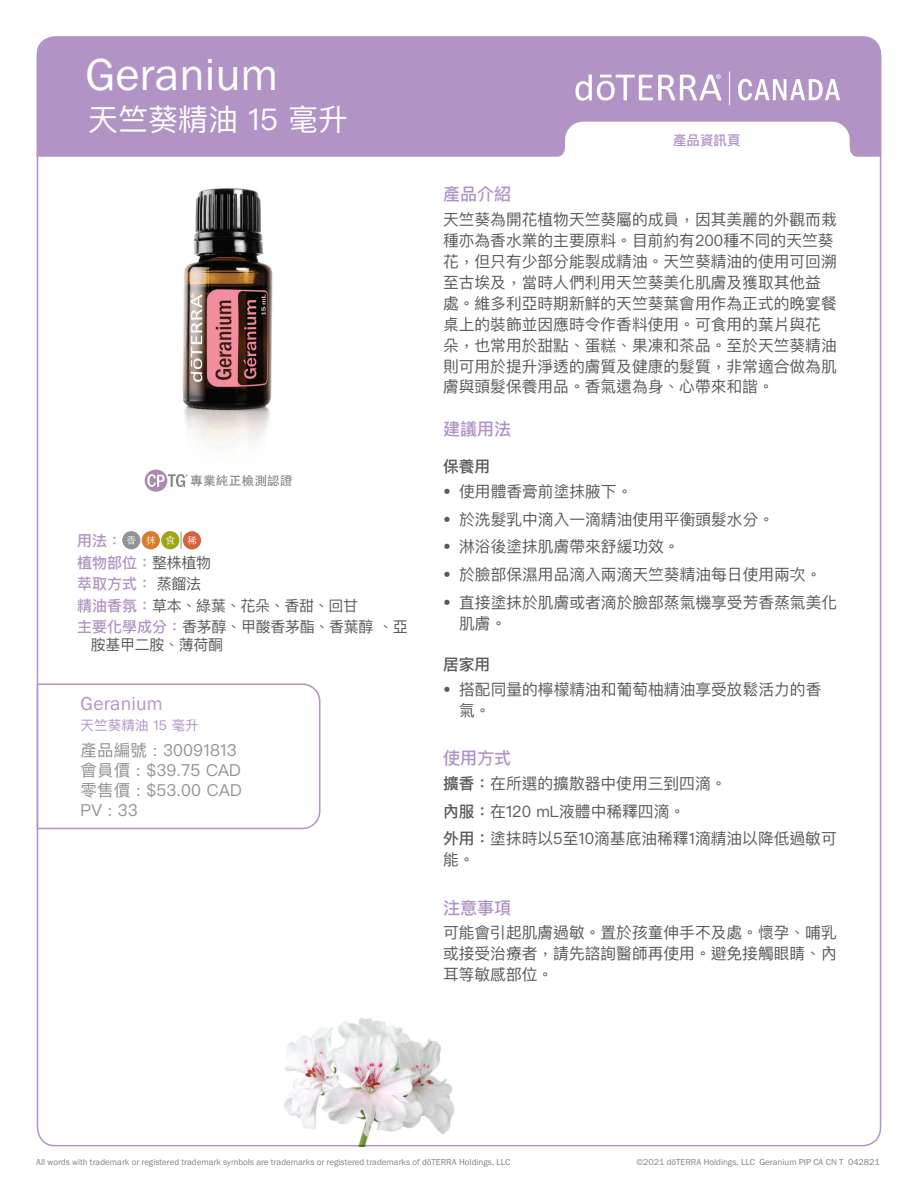
<style>
.page{position:relative;width:918px;height:1188px;background:#fff}
.page>*{position:absolute;margin:0;border:0;box-sizing:border-box;transform-origin:0 0}
.t1{font:46.5px "Franklin Gothic URW Boo";color:#fff}
.t2{font:30px "Ping Fang TC";color:#fff}
.t3{font:19.5px "Franklin Gothic URW Boo";letter-spacing:.01em;color:#b194c5}
.t4{font:500 17.1px "Ping Fang TC";color:#b194c5}
.t5{font:16.5px/19.8px "Ping Fang TC";letter-spacing:.01em;color:#919295}
.t6{font:15.75px/21px "Ping Fang TC";color:#5a5a5d}
.t7{font:500 15.75px "Ping Fang TC";color:#5a5a5d}
.t8{font:15px/21.5px "Ping Fang TC";letter-spacing:-.02em;color:#5a5a5d}
.t9{font:13.5px "Ping Fang TC";letter-spacing:.01em;color:#b194c5}
.t10{font:500 13.5px "Ping Fang TC";color:#b194c5}
.t11{font:500 12.75px "ST Heiti TC";letter-spacing:.01em;color:#828487}
.t12{font:9px "Franklin Gothic URW Boo";color:#808285}
.s1{font-weight:500;color:#b194c5}
.s2{font-weight:500}
</style>
<div class="page">
<div style="left:37px;top:36px;width:844px;height:121px;background:#b194c5"></div>
<svg style="left:738px;top:79px;width:102px;height:22px"></svg>
<svg style="left:575px;top:74px;width:146px;height:27px"></svg>
<hr style="left:729px;top:71px;width:1px;height:34px;background:#fff">
<svg style="left:554px;top:122px;width:307px;height:35px"></svg>
<div style="left:183px;top:531px;width:18px;height:18px;background:#d8603c;border-radius:50%"></div>
<div style="left:122px;top:531px;width:18px;height:18px;background:#919295;border-radius:50%"></div>
<div style="left:142px;top:531px;width:18px;height:18px;background:#d77c29;border-radius:50%"></div>
<div style="left:161px;top:531px;width:18px;height:18px;background:#9ea615;border-radius:50%"></div>
<svg style="left:127px;top:536px;width:9px;height:9px"></svg>
<svg style="left:146px;top:536px;width:9px;height:9px"></svg>
<svg style="left:166px;top:536px;width:9px;height:9px"></svg>
<svg style="left:181px;top:532px;width:16px;height:17px"></svg>
<svg style="left:36px;top:683px;width:285px;height:147px"></svg>
<svg style="left:145px;top:470px;width:43px;height:22px"></svg>
<img style="left:182px;top:188px;width:91px;height:257px">
<img style="left:263px;top:1018px;width:218px;height:128px">
<h1 class="t1" style="left:85px;top:46px;width:194px">Geranium</h1>
<h2 class="t2" style="left:88px;top:100px;width:262px">天竺葵精油 15 毫升</h2>
<p class="t11" style="left:190px;top:473px;width:104px">專業純正檢測認證</p>
<p class="t8" style="left:77px;top:530px;width:332px"><span class="s1">用法：<br>植物部位：</span>整株植物<br><span class="s1">萃取方式：</span> 蒸餾法<br><span class="s1">精油香氛：</span>草本、綠葉、花朵、香甜、回甘<br><span class="s1">主要化學成分：</span>香茅醇、甲酸香茅酯、香葉醇 、亞</p>
<p class="t8" style="left:91px;top:634px;width:134px">胺基甲二胺、薄荷酮</p>
<p class="t3" style="left:81px;top:692px;width:84px">Geranium</p>
<p class="t9" style="left:81px;top:717px;width:120px">天竺葵精油 15 毫升</p>
<p class="t5" style="left:81px;top:740px;width:163px">產品編號 : 30091813會員價 : $39.75 CAD零售價 : $53.00 CAD<br>PV : 33</p>
<p class="t10" style="left:673px;top:132px;width:69px">產品資訊頁</p>
<p class="t4" style="left:443px;top:184px;width:70px">產品介紹</p>
<p class="t6" style="left:443px;top:208px;width:395px">天竺葵為開花植物天竺葵屬的成員，因其美麗的外觀而栽種亦為香水業的主要原料。目前約有200種不同的天竺葵花，但只有少部分能製成精油。天竺葵精油的使用可回溯至古埃及，當時人們利用天竺葵美化肌膚及獲取其他益處。維多利亞時期新鮮的天竺葵葉會用作為正式的晚宴餐桌上的裝飾並因應時令作香料使用。可食用的葉片與花朵，也常用於甜點、蛋糕、果凍和茶品。至於天竺葵精油則可用於提升淨透的膚質及健康的髮質，非常適合做為肌膚與頭髮保養用品。香氣還為身、心帶來和諧。</p>
<p class="t4" style="left:443px;top:418px;width:70px">建議用法</p>
<p class="t7" style="left:443px;top:457px;width:49px">保養用</p>
<p class="t6" style="left:443px;top:481px;width:191px">• 使用體香膏前塗抹腋下。</p>
<p class="t6" style="left:443px;top:508px;width:333px">• 於洗髮乳中滴入一滴精油使用平衡頭髮水分。</p>
<p class="t6" style="left:443px;top:536px;width:238px">• 淋浴後塗抹肌膚帶來舒緩功效。</p>
<p class="t6" style="left:443px;top:564px;width:380px">• 於臉部保濕用品滴入兩滴天竺葵精油每日使用兩次。</p>
<p class="t6" style="left:459px;top:592px;width:379px;text-indent:-16px">• 直接塗抹於肌膚或者滴於臉部蒸氣機享受芳香蒸氣美化肌膚。</p>
<p class="t7" style="left:443px;top:655px;width:49px">居家用</p>
<p class="t6" style="left:459px;top:678px;width:364px;text-indent:-16px">• 搭配同量的檸檬精油和葡萄柚精油享受放鬆活力的香氣。</p>
<p class="t4" style="left:443px;top:748px;width:70px">使用方式</p>
<p class="t6" style="left:443px;top:769px;width:395px;line-height:27.8px"><span class="s2">擴香：</span>在所選的擴散器中使用三到四滴。<br><span class="s2">內服：</span>在120 mL液體中稀釋四滴。<br><span class="s2">外用：</span>塗抹時以5至10滴基底油稀釋1滴精油以降低過敏可</p>
<p class="t6" style="left:443px;top:849px;width:33px">能。</p>
<p class="t4" style="left:443px;top:897px;width:70px">注意事項</p>
<p class="t6" style="left:443px;top:922px;width:395px;text-align:justify">可能會引起肌膚過敏。置於孩童伸手不及處。懷孕、哺乳或接受治療者，請先諮詢醫師再使用。避免接觸眼睛、內耳等敏感部位。</p>
<p class="t12" style="left:36px;top:1156px;width:476px">All words with trademark or registered trademark symbols are trademarks or registered trademarks of dōTERRA Holdings, LLC</p>
<p class="t12" style="left:636px;top:1156px;width:245px">©2021 dōTERRA Holdings, LLC Geranium PIP CA CN T 042821</p>
</div>
